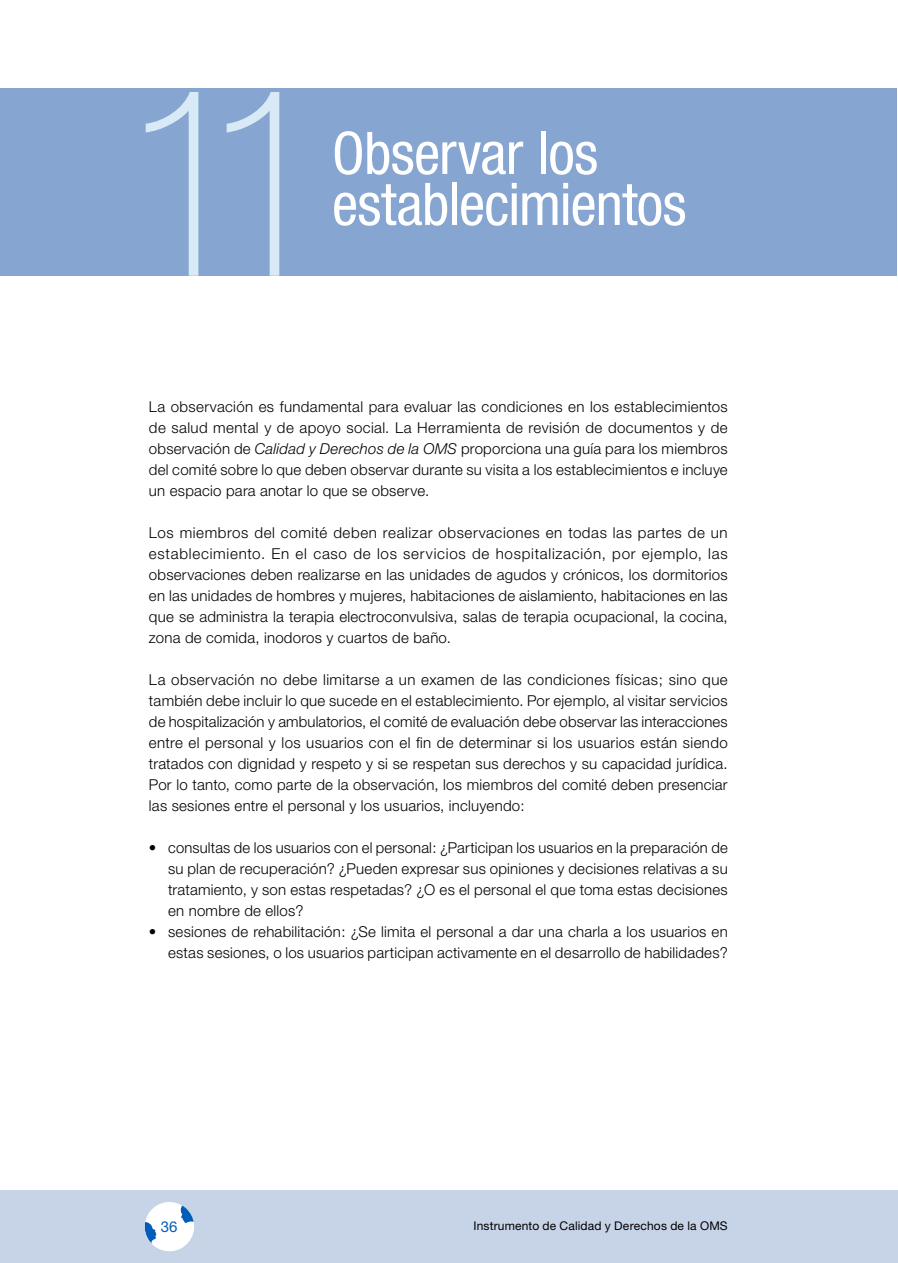
<style>
.page{position:relative;width:898px;height:1263px;background:#fff}
.page>*{position:absolute;margin:0;border:0;box-sizing:border-box;transform-origin:0 0}
.t1{font:100 condensed 259.5px "Helvetica Neue";color:#d8eaf5}
.t2{font:condensed 58.8px/51px "Helvetica Neue";letter-spacing:-.01em;color:#fff}
.t3{font:300 15px/21px "Helvetica Neue";letter-spacing:.015em;color:#000;text-align:justify}
.t4{font:15px "Helvetica Neue";color:#005db9}
.t5{font:12px "Helvetica Neue";letter-spacing:.015em;color:#000}
.s1{font-style:italic}
</style>
<div class="page">
<div style="left:0;top:88px;width:896px;height:188px;background:#87a5d1"></div>
<div style="left:0;top:1190px;width:897px;height:73px;background:#c7d3e7"></div>
<svg style="left:145px;top:1202px;width:49px;height:50px"></svg>
<h1 class="t1" style="left:126px;top:39px;width:204px">11</h1>
<h2 class="t2" style="left:332px;top:127px;width:356px">Observar los establecimientos</h2>
<p class="t3" style="left:149px;top:395px;width:580px">La observación es fundamental para evaluar las condiciones en los establecimientos de salud mental y de apoyo social. La Herramienta de revisión de documentos y de observación de <span class="s1">Calidad y Derechos de la OMS</span> proporciona una guía para los miembros del comité sobre lo que deben observar durante su visita a los establecimientos e incluye un espacio para anotar lo que se observe.</p>
<p class="t3" style="left:149px;top:521px;width:580px">Los miembros del comité deben realizar observaciones en todas las partes de un establecimiento. En el caso de los servicios de hospitalización, por ejemplo, las observaciones deben realizarse en las unidades de agudos y crónicos, los dormitorios en las unidades de hombres y mujeres, habitaciones de aislamiento, habitaciones en las que se administra la terapia electroconvulsiva, salas de terapia ocupacional, la cocina, zona de comida, inodoros y cuartos de baño.</p>
<p class="t3" style="left:149px;top:668px;width:580px">La observación no debe limitarse a un examen de las condiciones físicas; sino que también debe incluir lo que sucede en el establecimiento. Por ejemplo, al visitar servicios de hospitalización y ambulatorios, el comité de evaluación debe observar las interacciones entre el personal y los usuarios con el fin de determinar si los usuarios están siendo tratados con dignidad y respeto y si se respetan sus derechos y su capacidad jurídica.<br>Por lo tanto, como parte de la observación, los miembros del comité deben presenciar las sesiones entre el personal y los usuarios, incluyendo:</p>
<p class="t3" style="left:168px;top:836px;width:561px;text-indent:-19px">• consultas de los usuarios con el personal: ¿Participan los usuarios en la preparación de su plan de recuperación? ¿Pueden expresar sus opiniones y decisiones relativas a su tratamiento, y son estas respetadas? ¿O es el personal el que toma estas decisiones en nombre de ellos?</p>
<p class="t3" style="left:149px;top:920px;width:580px;text-align:right">• sesiones de rehabilitación: ¿Se limita el personal a dar una charla a los usuarios en estas sesiones, o los usuarios participan activamente en el desarrollo de habilidades?</p>
<p class="t4" style="left:161px;top:1218px;width:18px">36</p>
<p class="t5" style="left:473px;top:1218px;width:256px">Instrumento de Calidad y Derechos de la OMS</p>
</div>
